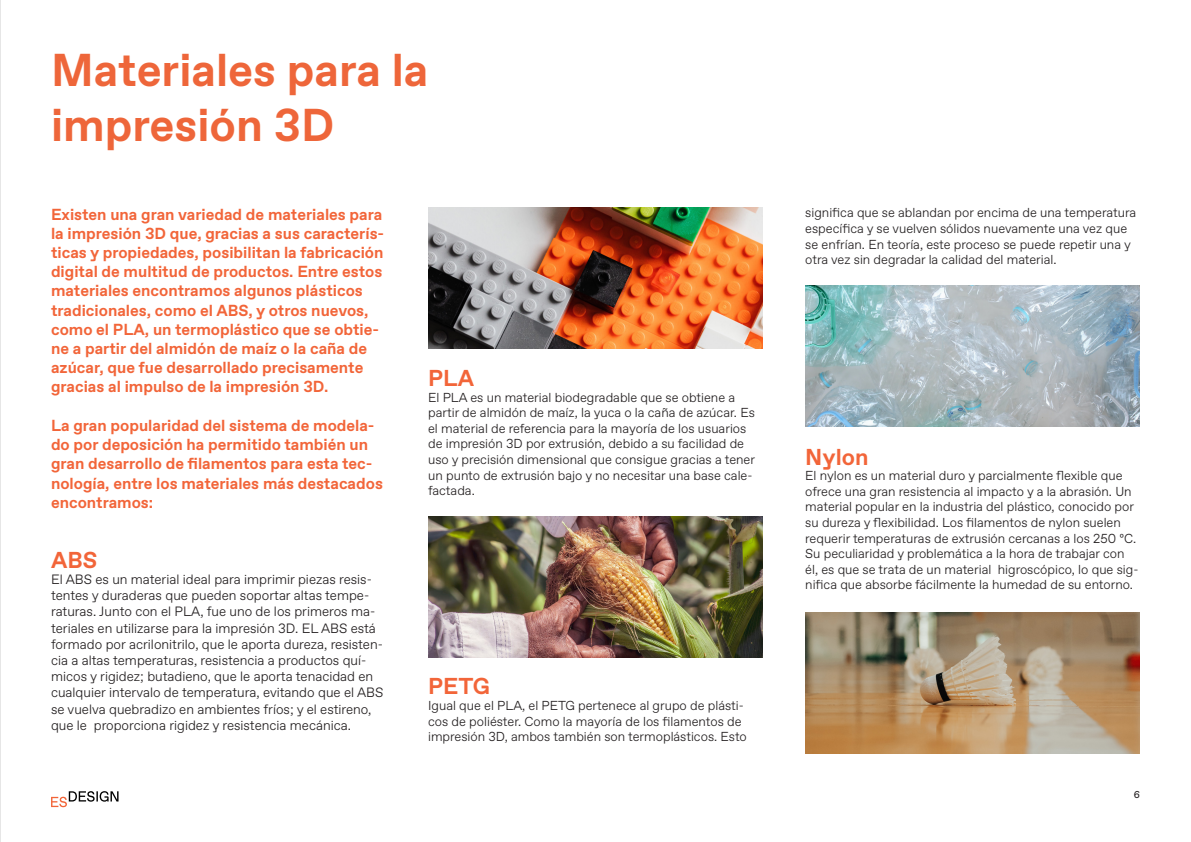
<style>
.page{position:relative;width:1191px;height:842px;background:#fff}
.page>*{position:absolute;margin:0;border:0;box-sizing:border-box;transform-origin:0 0}
.t1{font:700 46px/55.2px "Favorit";color:#ee663a}
.t2{font:700 23px "Favorit";color:#f26539}
.t3{font:700 16px/19.2px "Favorit";color:#f26539}
.t4{font:300 13.5px/16.2px "Favorit";color:#231f20}
.t5{font:300 13px/15.6px "Favorit";color:#231f20}
.t6{font:10px "Favorit";color:#231f20}
</style>
<div class="page">
<img style="left:428px;top:517px;width:334px;height:141px">
<img style="left:428px;top:208px;width:334px;height:141px">
<img style="left:805px;top:285px;width:335px;height:141px">
<img style="left:805px;top:613px;width:335px;height:141px">
<hr style="left:0;top:0;width:1px;height:842px;background:#e6e6e6">
<svg style="left:51px;top:791px;width:67px;height:16px"></svg>
<p class="t1" style="left:51px;top:42px;width:379px">Materiales para la impresión 3D</p>
<p class="t3" style="left:51px;top:204px;width:335px">Existen una gran variedad de materiales para la impresión 3D que, gracias a sus caracterís&shy;ticas y propiedades, posibilitan la fabricación digital de multitud de productos. Entre estos materiales encontramos algunos plásticos tradicionales, como el ABS, y otros nuevos, como el PLA, un termoplástico que se obtie&shy;ne a partir del almidón de maíz o la caña de azúcar, que fue desarrollado precisamente gracias al impulso de la impresión 3D.</p>
<p class="t3" style="left:51px;top:416px;width:333px">La gran popularidad del sistema de modela&shy;do por deposición ha permitido también un gran desarrollo de filamentos para esta tec&shy;nología, entre los materiales más destacados encontramos:</p>
<p class="t2" style="left:51px;top:544px;width:48px">ABS</p>
<p class="t4" style="left:51px;top:571px;width:334px">El ABS es un material ideal para imprimir piezas resis&shy;tentes y duraderas que pueden soportar altas tempe&shy;raturas. Junto con el PLA, fue uno de los primeros ma&shy;teriales en utilizarse para la impresión 3D. EL ABS está formado por acrilonitrilo, que le aporta dureza, resisten&shy;cia a altas temperaturas, resistencia a productos quí&shy;micos y rigidez; butadieno, que le aporta tenacidad en cualquier intervalo de temperatura, evitando que el ABS se vuelva quebradizo en ambientes fríos; y el estireno, que le proporciona rigidez y resistencia mecánica.</p>
<p class="t2" style="left:428px;top:363px;width:48px">PLA</p>
<p class="t5" style="left:428px;top:389px;width:328px">El PLA es un material biodegradable que se obtiene a partir de almidón de maíz, la yuca o la caña de azúcar. Es el material de referencia para la mayoría de los usuarios de impresión 3D por extrusión, debido a su facilidad de uso y precisión dimensional que consigue gracias a tener un punto de extrusión bajo y no necesitar una base cale&shy;factada.</p>
<p class="t2" style="left:428px;top:671px;width:63px">PETG</p>
<p class="t5" style="left:428px;top:697px;width:320px">Igual que el PLA, el PETG pertenece al grupo de plásti&shy;cos de poliéster. Como la mayoría de los filamentos de impresión 3D, ambos también son termoplásticos. Esto</p>
<p class="t5" style="left:805px;top:205px;width:332px">significa que se ablandan por encima de una temperatura específica y se vuelven sólidos nuevamente una vez que se enfrían. En teoría, este proceso se puede repetir una y otra vez sin degradar la calidad del material.</p>
<p class="t2" style="left:805px;top:441px;width:65px">Nylon</p>
<p class="t5" style="left:805px;top:467px;width:334px">El nylon es un material duro y parcialmente flexible que ofrece una gran resistencia al impacto y a la abrasión. Un material popular en la industria del plástico, conocido por su dureza y flexibilidad. Los filamentos de nylon suelen requerir temperaturas de extrusión cercanas a los 250 ºC.<br>Su peculiaridad y problemática a la hora de trabajar con él, es que se trata de un material higroscópico, lo que sig&shy;nifica que absorbe fácilmente la humedad de su entorno.</p>
<p class="t6" style="left:1133px;top:788px;width:8px">6</p>
</div>
